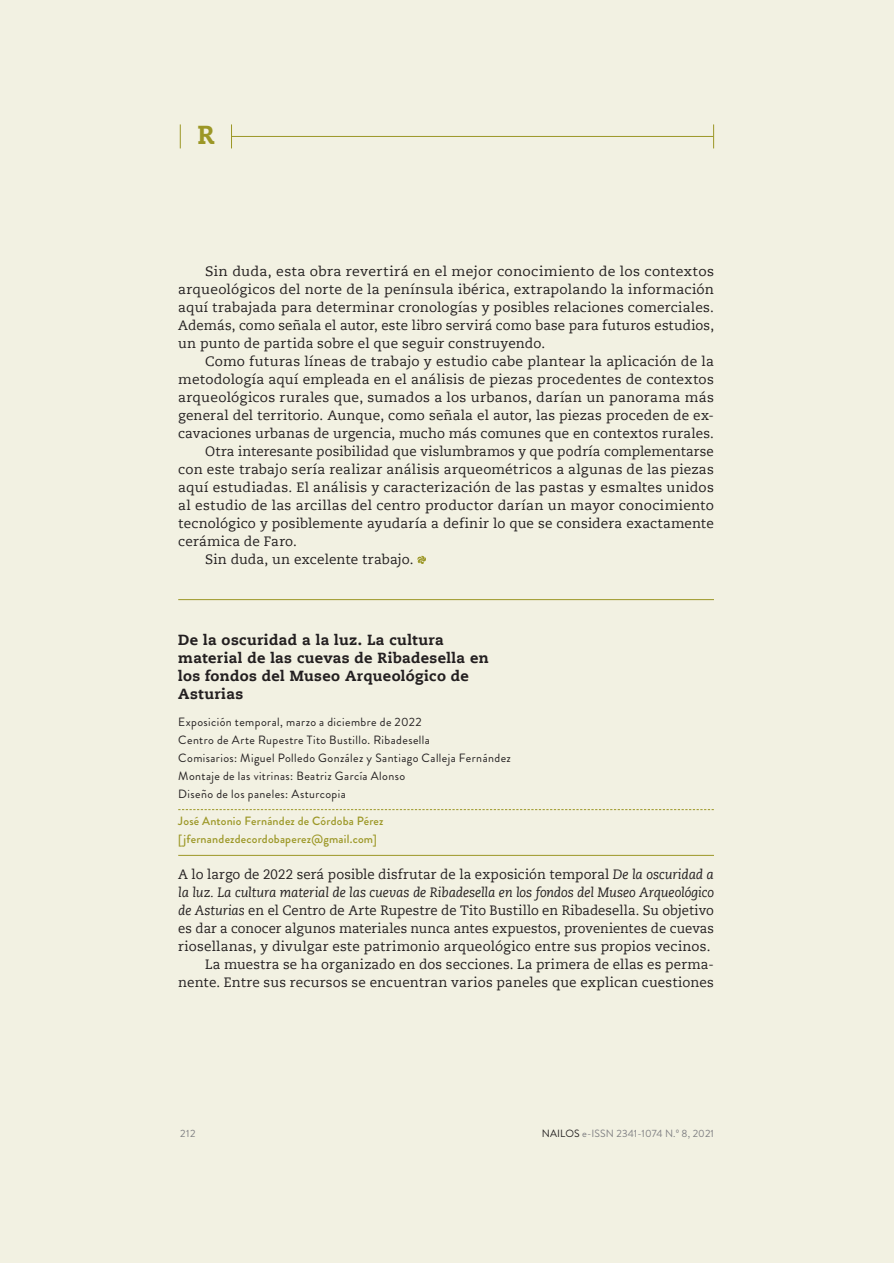
<style>
.page{position:relative;width:894px;height:1263px;background:#f2f1e2}
.page>*{position:absolute;margin:0;border:0;box-sizing:border-box;transform-origin:0 0}
.t1{font:800 25.95px "Caecilia LT Std";color:#9c9726}
._09_RESEÑA_titulo{font:800 14.7px/18px "Caecilia LT Std";letter-spacing:.025em;color:#231f20}
._05_NORMAL_con_sangr{font:13.5px/18px "Caecilia LT Std";letter-spacing:.01em;color:#231f20;text-align:justify}
._05_NORMAL_primera_l{font:13.5px/18px "Caecilia LT Std";letter-spacing:.01em;color:#231f20;text-align:justify}
._05_NORMAL_con_sangr-2{font:13.5px/18px "Caecilia LT Std";letter-spacing:.01em;color:#231f20;text-align:justify;scale:1.04 1}
._09_RESEÑA_creditos{font:12px/18px "Brandon Grotesque";letter-spacing:.035em;color:#231f20}
._09_RESEÑA_autor_art{font:500 12px/18px "Brandon Grotesque";letter-spacing:.02em;color:#9c9726}
.t2{font:10.5px "Brandon Grotesque";letter-spacing:.01em;color:#808083}
.s1{font-style:italic}
.s2{color:#231f20}
</style>
<div class="page">
<hr style="left:231px;top:136px;width:482px;height:1px;background:#9c9726">
<svg style="left:713px;top:124px;width:1px;height:24px"></svg>
<svg style="left:180px;top:124px;width:1px;height:24px"></svg>
<svg style="left:231px;top:124px;width:1px;height:24px"></svg>
<hr style="left:178px;top:599px;width:536px;height:1px;background:#9c9726">
<svg style="left:178px;top:809px;width:536px;height:1px"></svg>
<hr style="left:178px;top:855px;width:536px;height:1px;background:#9c9726">
<svg style="left:417px;top:555px;width:9px;height:9px"></svg>
<h1 class="t1" style="left:197px;top:119px;width:18px">R</h1>
<p class="_05_NORMAL_con_sangr-2" style="left:178px;top:263px;width:517px;text-indent:27px">Sin duda, esta obra revertirá en el mejor conocimiento de los contextos arqueológicos del norte de la península ibérica, extrapolando la información aquí trabajada para determinar cronologías y posibles relaciones comerciales.<br>Además, como señala el autor, este libro servirá como base para futuros estudios, un punto de partida sobre el que seguir construyendo.</p>
<p class="_05_NORMAL_con_sangr" style="left:178px;top:353px;width:537px;text-indent:27px">Como futuras líneas de trabajo y estudio cabe plantear la aplicación de la metodología aquí empleada en el análisis de piezas procedentes de contextos arqueológicos rurales que, sumados a los urbanos, darían un panorama más general del territorio. Aunque, como señala el autor, las piezas proceden de ex&shy;cavaciones urbanas de urgencia, mucho más comunes que en contextos rurales.</p>
<p class="_05_NORMAL_con_sangr" style="left:178px;top:443px;width:537px;text-indent:27px">Otra interesante posibilidad que vislumbramos y que podría complementarse con este trabajo sería realizar análisis arqueométricos a algunas de las piezas aquí estudiadas. El análisis y caracterización de las pastas y esmaltes unidos al estudio de las arcillas del centro productor darían un mayor conocimiento tecnológico y posiblemente ayudaría a definir lo que se considera exactamente cerámica de Faro.</p>
<p class="_05_NORMAL_con_sangr" style="left:205px;top:551px;width:210px">Sin duda, un excelente trabajo.</p>
<p class="_09_RESEÑA_titulo" style="left:178px;top:631px;width:312px">De la oscuridad a la luz. La cultura material de las cuevas de Ribadesella en los fondos del Museo Arqueológico de<br>Asturias</p>
<p class="_09_RESEÑA_creditos" style="left:178px;top:713px;width:334px">Exposición temporal, marzo a diciembre de 2022<br>Centro de Arte Rupestre Tito Bustillo. Ribadesella<br>Comisarios: Miguel Polledo González y Santiago Calleja Fernández Montaje de las vitrinas: Beatriz García Alonso<br>Diseño de los paneles: Asturcopia</p>
<p class="_09_RESEÑA_autor_art" style="left:178px;top:812px;width:207px">José Antonio Fernández de Córdoba Pérez [jfernandezdecordobaperez@gmail.com]</p>
<p class="_05_NORMAL_primera_l" style="left:178px;top:866px;width:537px">A lo largo de 2022 será posible disfrutar de la exposición temporal <span class="s1">De la oscuridad a la luz. La cultura material de las cuevas de Ribadesella en los fondos del Museo Arqueológico de Asturias</span> en el Centro de Arte Rupestre de Tito Bustillo en Ribadesella. Su objetivo es dar a conocer algunos materiales nunca antes expuestos, provenientes de cuevas riosellanas, y divulgar este patrimonio arqueológico entre sus propios vecinos.</p>
<p class="_05_NORMAL_con_sangr" style="left:178px;top:956px;width:537px;text-align:right">La muestra se ha organizado en dos secciones. La primera de ellas es perma&shy;nente. Entre sus recursos se encuentran varios paneles que explican cuestiones</p>
<p class="t2" style="left:180px;top:1126px;width:17px">212</p>
<p class="t2" style="left:542px;top:1126px;width:174px"><span class="s2">NAILOS</span> e-ISSN 2341-1074 N.º 8, 2021</p>
</div>
